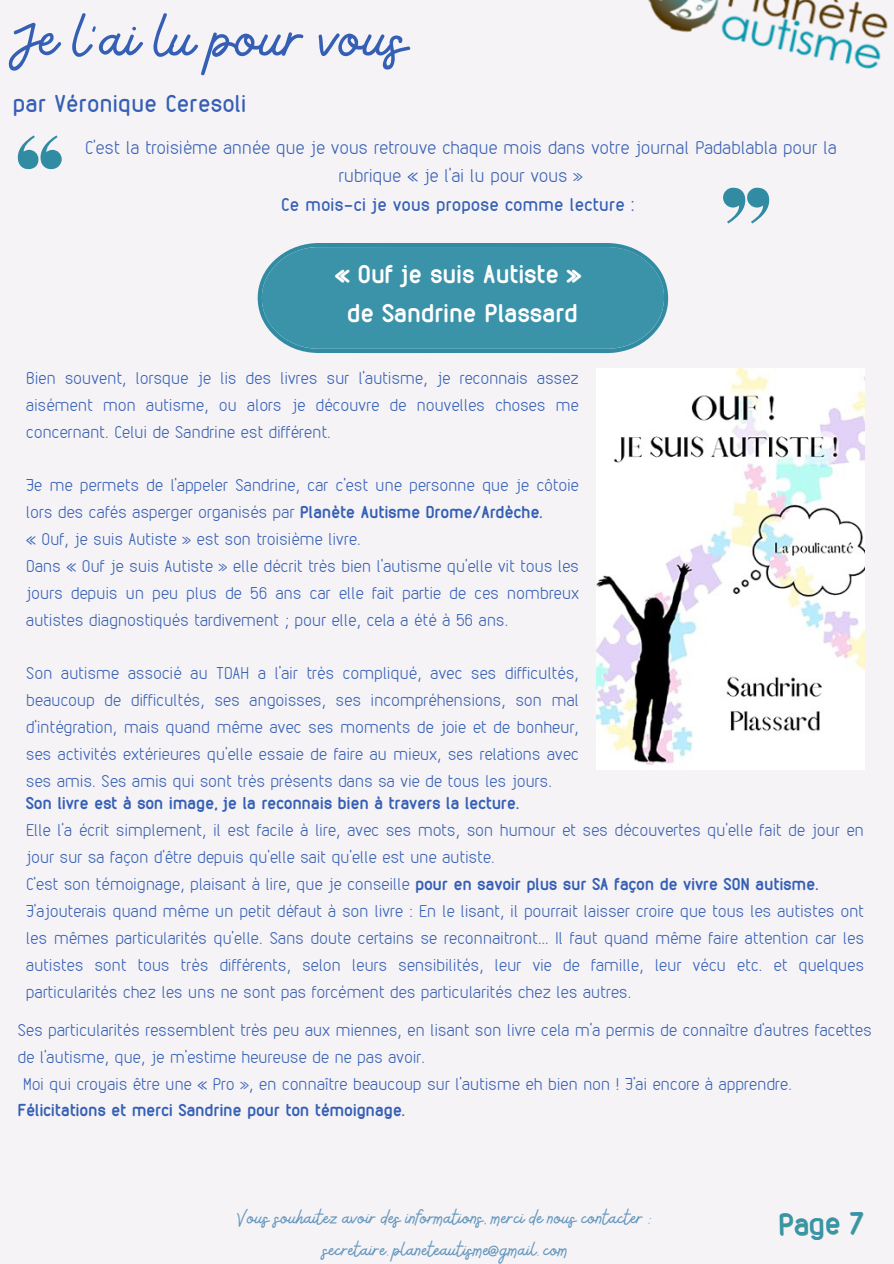
<style>
.page{position:relative;width:894px;height:1264px;background:#fff}
.page>*{position:absolute;margin:0;border:0;box-sizing:border-box;transform-origin:0 0}
.t1{font:69.3px "Bellaboo";color:#355fb5}
.t2{font:30px "VDS";color:#3b93aa}
.t3{font:700 24.6px/39.3px "VDS";letter-spacing:.02em;color:#fff;text-align:center}
.t4{font:23.55px "VDS";letter-spacing:.02em;color:#355fb5}
.t5{font:22.5px/31.5px "Bellaboo";color:#6698bf;text-align:center}
.t6{font:100 17.85px/28.2px "VDS";letter-spacing:.02em;color:#355fb5;text-align:center}
.t7{font:17.85px "VDS";letter-spacing:.02em;color:#355fb5}
.t8{font:100 16.5px/27px "VDS";letter-spacing:.02em;color:#355fb5;text-align:justify}
.t9{font:700 16.5px "VDS";letter-spacing:.02em;color:#355fb5}
.s1{font-weight:700}
</style>
<div class="page">
<div style="left:0;top:0;width:893px;height:1263px;background:#f5f3f5"></div>
<img style="left:648px;top:0;width:240px;height:69px">
<img style="left:596px;top:368px;width:268px;height:401px">
<svg style="left:257px;top:243px;width:412px;height:110px;fill:#318ba2"></svg>
<svg style="left:261px;top:247px;width:404px;height:102px;background:#4296ac"></svg>
<svg style="left:18px;top:135px;width:44px;height:34px"></svg>
<svg style="left:723px;top:188px;width:46px;height:35px"></svg>
<h1 class="t1" style="left:12px;top:-5px;width:397px">Je l'ai lu pour vous</h1>
<h3 class="t4" style="left:13px;top:90px;width:235px">par Véronique Ceresoli</h3>
<p class="t6" style="left:85px;top:133px;width:752px">C’est la troisième année que je vous retrouve chaque mois dans votre journal Padablabla pour la rubrique « je l’ai lu pour vous »</p>
<p class="t7" style="left:281px;top:194px;width:354px">Ce mois-ci je vous propose comme lecture :</p>
<h3 class="t3" style="left:336px;top:254px;width:246px">« Ouf je suis Autiste » de Sandrine Plassard</h3>
<p class="t8" style="left:26px;top:364px;width:554px">Bien souvent, lorsque je lis des livres sur l’autisme, je reconnais assez aisément mon autisme, ou alors je découvre de nouvelles choses me concernant. Celui de Sandrine est différent.</p>
<p class="t8" style="left:26px;top:471px;width:554px;text-align:left">Je me permets de l’appeler Sandrine, car c’est une personne que je côtoie lors des cafés asperger organisés par <span class="s1">Planète Autisme Drome/Ardèche.<br></span>« Ouf, je suis Autiste » est son troisième livre.<br>Dans « Ouf je suis Autiste » elle décrit très bien l’autisme qu’elle vit tous les jours depuis un peu plus de 56 ans car elle fait partie de ces nombreux autistes diagnostiqués tardivement ; pour elle, cela a été à 56 ans.</p>
<p class="t8" style="left:26px;top:659px;width:554px">Son autisme associé au TDAH a l’air très compliqué, avec ses difficultés, beaucoup de difficultés, ses angoisses, ses incompréhensions, son mal d’intégration, mais quand même avec ses moments de joie et de bonheur, ses activités extérieures qu’elle essaie de faire au mieux, ses relations avec ses amis. Ses amis qui sont très présents dans sa vie de tous les jours.</p>
<p class="t9" style="left:26px;top:793px;width:494px">Son livre est à son image, je la reconnais bien à travers la lecture.</p>
<p class="t8" style="left:26px;top:816px;width:838px;text-align:left">Elle l’a écrit simplement, il est facile à lire, avec ses mots, son humour et ses découvertes qu’elle fait de jour en jour sur sa façon d’être depuis qu’elle sait qu’elle est une autiste.<br>C’est son témoignage, plaisant à lire, que je conseille <span class="s1">pour en savoir plus sur SA façon de vivre SON autisme.<br></span>J’ajouterais quand même un petit défaut à son livre : En le lisant, il pourrait laisser croire que tous les autistes ont les mêmes particularités qu’elle. Sans doute certains se reconnaitront… Il faut quand même faire attention car les autistes sont tous très différents, selon leurs sensibilités, leur vie de famille, leur vécu etc. et quelques particularités chez les uns ne sont pas forcément des particularités chez les autres.</p>
<p class="t8" style="left:18px;top:1016px;width:855px">Ses particularités ressemblent très peu aux miennes, en lisant son livre cela m’a permis de connaître d’autres facettes</p>
<p class="t8" style="left:18px;top:1043px;width:408px">de l’autisme, que, je m’estime heureuse de ne pas avoir.</p>
<p class="t8" style="left:23px;top:1070px;width:770px">Moi qui croyais être une « Pro », en connaître beaucoup sur l’autisme eh bien non ! J’ai encore à apprendre.</p>
<p class="t9" style="left:18px;top:1101px;width:388px">Félicitations et merci Sandrine pour ton témoignage.</p>
<h3 class="t5" style="left:238px;top:1202px;width:415px">Vous souhaitez avoir des informations, merci de nous contacter : secretaire.planeteautisme@gmail.com</h3>
<h2 class="t2" style="left:777px;top:1207px;width:87px;rotate:-1deg">Page 7</h2>
</div>
